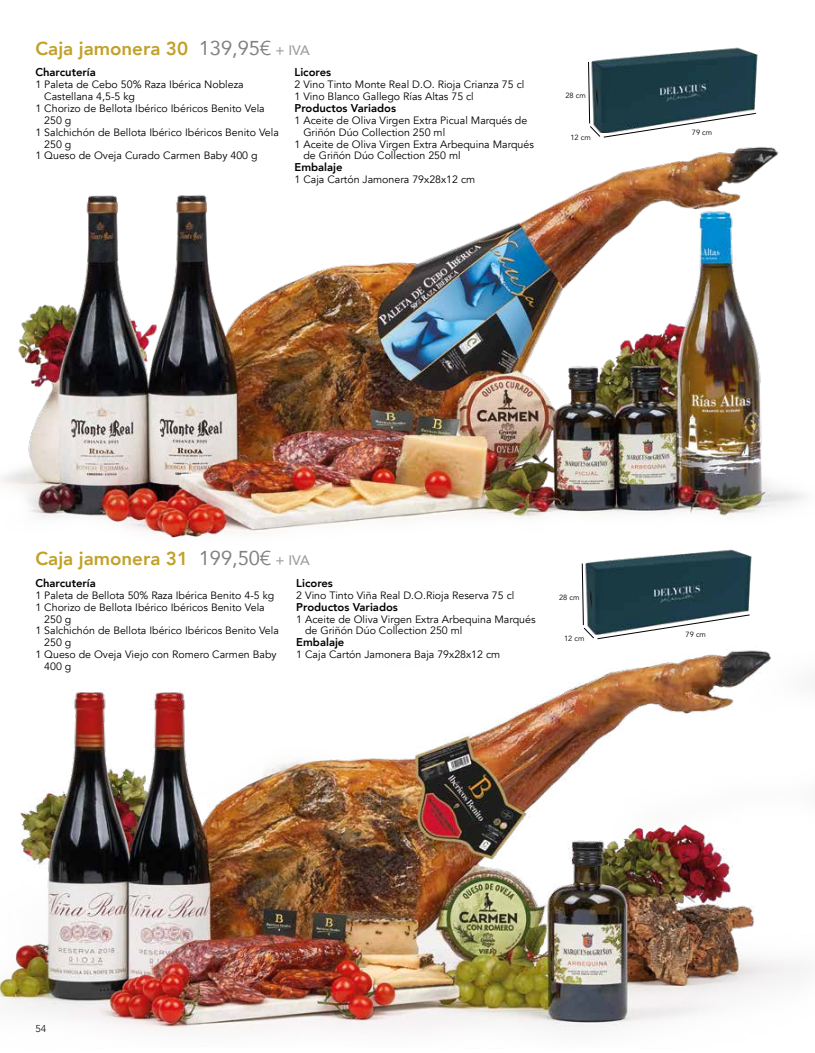
<style>
.page{position:relative;width:815px;height:1053px;background:#fff}
.page>*{position:absolute;margin:0;border:0;box-sizing:border-box;transform-origin:0 0}
.t1{font:20px "Avenir";color:#828282}
.t2{font:800 18.75px "Avenir";color:#c1a128}
.t3{font:800 11.25px "Avenir";color:#000}
.t4{font:10.62px/11.9px "Avenir";color:#000}
.t5{font:10px "Avenir";color:#000}
.t6{font:7.5px "Avenir";color:#000}
.s1{font-weight:500;font-size:13.75px;color:#9e9d9d}
</style>
<div class="page">
<img style="left:1px;top:146px;width:803px;height:392px">
<img style="left:0;top:639px;width:815px;height:395px">
<img style="left:591px;top:47px;width:167px;height:34px">
<svg style="left:588px;top:62px;width:168px;height:76px"></svg>
<img style="left:587px;top:549px;width:165px;height:34px">
<svg style="left:582px;top:563px;width:168px;height:76px"></svg>
<h2 class="t2" style="left:35px;top:34px;width:154px">Caja jamonera 30</h2>
<h1 class="t1" style="left:199px;top:32px;width:113px">139,95€ <span class="s1">+ IVA</span></h1>
<p class="t3" style="left:35px;top:64px;width:62px">Charcutería</p>
<p class="t4" style="left:35px;top:79px;width:210px">1 Paleta de Cebo 50% Raza Ibérica Nobleza</p>
<p class="t4" style="left:44px;top:91px;width:92px">Castellana 4,5-5 kg</p>
<p class="t4" style="left:35px;top:102px;width:231px">1 Chorizo de Bellota Ibérico Ibéricos Benito Vela</p>
<p class="t4" style="left:44px;top:114px;width:29px">250 g</p>
<p class="t4" style="left:35px;top:126px;width:245px">1 Salchichón de Bellota Ibérico Ibéricos Benito Vela</p>
<p class="t4" style="left:44px;top:138px;width:29px">250 g</p>
<p class="t4" style="left:35px;top:150px;width:224px">1 Queso de Oveja Curado Carmen Baby 400 g</p>
<p class="t3" style="left:295px;top:64px;width:38px">Licores</p>
<p class="t4" style="left:295px;top:79px;width:231px">2 Vino Tinto Monte Real D.O. Rioja Crianza 75 cl<br>1 Vino Blanco Gallego Rías Altas 75 cl</p>
<p class="t3" style="left:295px;top:99px;width:103px">Productos Variados</p>
<p class="t4" style="left:295px;top:114px;width:234px">1 Aceite de Oliva Virgen Extra Picual Marqués de</p>
<p class="t4" style="left:303px;top:126px;width:143px">Griñón Dúo Collection 250 ml</p>
<p class="t4" style="left:295px;top:138px;width:241px">1 Aceite de Oliva Virgen Extra Arbequina Marqués</p>
<p class="t4" style="left:303px;top:150px;width:159px">de Griñón Dúo Collection 250 ml</p>
<p class="t3" style="left:295px;top:159px;width:50px">Embalaje</p>
<p class="t4" style="left:295px;top:174px;width:182px">1 Caja Cartón Jamonera 79x28x12 cm</p>
<p class="t6" style="left:565px;top:91px;width:22px">28 cm</p>
<p class="t6" style="left:570px;top:132px;width:22px">12 cm</p>
<p class="t6" style="left:692px;top:128px;width:22px">79 cm</p>
<h2 class="t2" style="left:35px;top:544px;width:154px">Caja jamonera 31</h2>
<h1 class="t1" style="left:199px;top:542px;width:113px">199,50€ <span class="s1">+ IVA</span></h1>
<p class="t3" style="left:35px;top:574px;width:62px">Charcutería</p>
<p class="t4" style="left:35px;top:589px;width:240px">1 Paleta de Bellota 50% Raza Ibérica Benito 4-5 kg</p>
<p class="t4" style="left:35px;top:601px;width:231px">1 Chorizo de Bellota Ibérico Ibéricos Benito Vela</p>
<p class="t4" style="left:44px;top:613px;width:29px">250 g</p>
<p class="t4" style="left:35px;top:625px;width:245px">1 Salchichón de Bellota Ibérico Ibéricos Benito Vela</p>
<p class="t4" style="left:44px;top:637px;width:29px">250 g</p>
<p class="t4" style="left:35px;top:648px;width:243px">1 Queso de Oveja Viejo con Romero Carmen Baby</p>
<p class="t4" style="left:44px;top:660px;width:29px">400 g</p>
<p class="t3" style="left:296px;top:574px;width:38px">Licores</p>
<p class="t4" style="left:296px;top:589px;width:220px">2 Vino Tinto Viña Real D.O.Rioja Reserva 75 cl</p>
<p class="t3" style="left:296px;top:598px;width:103px">Productos Variados</p>
<p class="t4" style="left:305px;top:613px;width:232px;text-indent:-9px">1 Aceite de Oliva Virgen Extra Arbequina Marqués de Griñón Dúo Collection 250 ml</p>
<p class="t3" style="left:296px;top:633px;width:50px">Embalaje</p>
<p class="t4" style="left:296px;top:648px;width:205px">1 Caja Cartón Jamonera Baja 79x28x12 cm</p>
<p class="t6" style="left:559px;top:592px;width:22px">28 cm</p>
<p class="t6" style="left:564px;top:634px;width:22px">12 cm</p>
<p class="t6" style="left:686px;top:629px;width:22px">79 cm</p>
<p class="t5" style="left:35px;top:1022px;width:13px">54</p>
</div>
